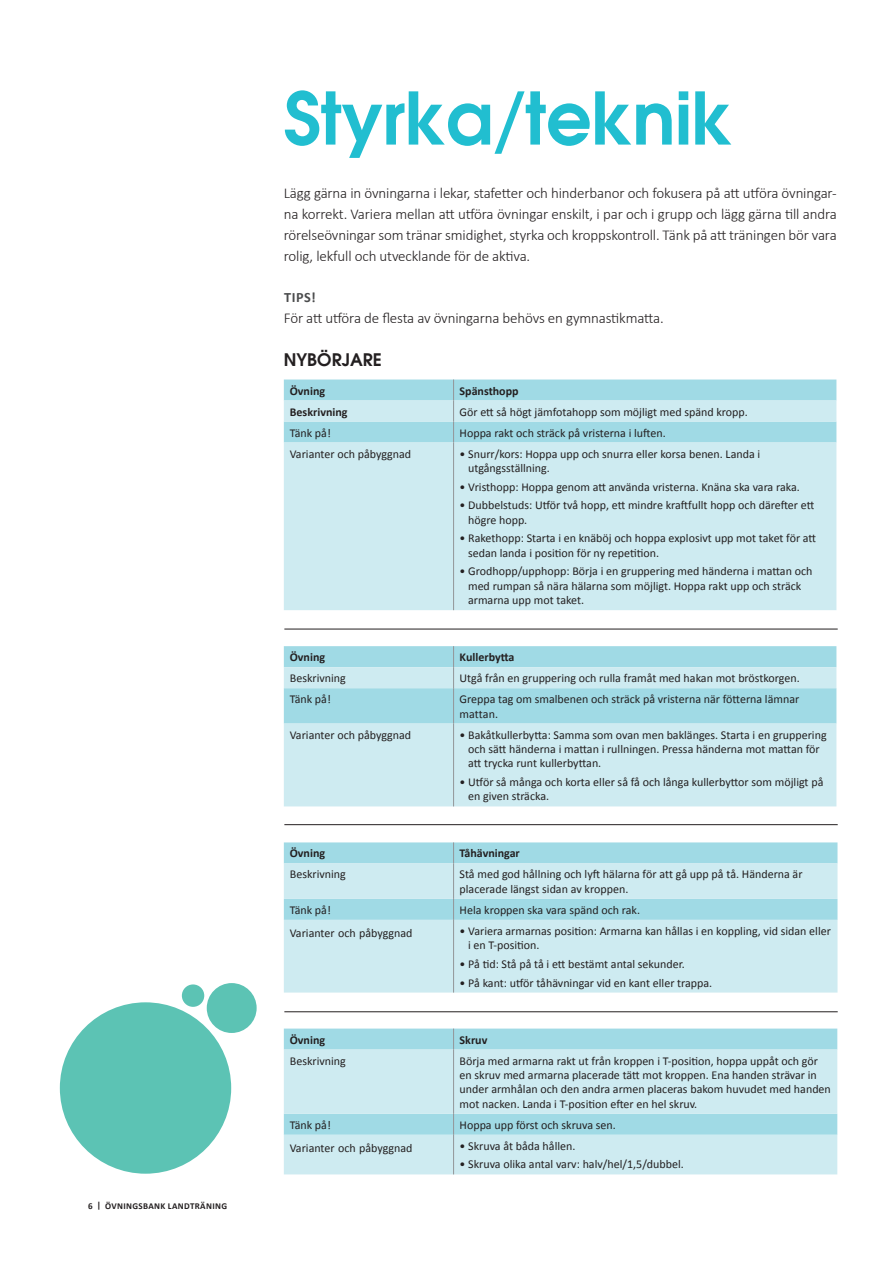
<style>
.page{position:relative;width:893px;height:1263px;background:#fff}
.page>*{position:absolute;margin:0;border:0;box-sizing:border-box;transform-origin:0 0}
.t1{font:600 72px "Avant Garde";letter-spacing:-.01em;color:#21bed0}
.t2{font:600 17.25px "Avant Garde";color:#231f20}
.t3{font:300 15px/21px "Calibri";letter-spacing:-.01em;color:#231f20;text-align:justify}
.t4{font:700 14.25px "Calibri";color:#4b4c4d}
.t5{font:12px/14.4px "Calibri";color:#231f20}
.t6{font:700 12px "Calibri";color:#231f20}
.t7{font:700 9px "Calibri";letter-spacing:.04em;color:#231f20}
</style>
<div class="page">
<div style="left:284px;top:442px;width:552px;height:168px;background:#ceebf1"></div>
<svg style="left:284px;top:379px;width:552px;height:63px"></svg>
<hr style="left:453px;top:442px;width:1px;height:168px;background:#939598">
<div style="left:284px;top:723px;width:552px;height:83px;background:#ceebf1"></div>
<svg style="left:284px;top:646px;width:552px;height:77px"></svg>
<hr style="left:453px;top:723px;width:1px;height:83px;background:#939598">
<div style="left:284px;top:920px;width:553px;height:72px;background:#ceebf1"></div>
<svg style="left:284px;top:842px;width:553px;height:78px"></svg>
<hr style="left:453px;top:863px;width:1px;height:36px;background:#939598">
<hr style="left:453px;top:920px;width:1px;height:72px;background:#939598">
<div style="left:284px;top:1028px;width:553px;height:21px;background:#a0dae5"></div>
<svg style="left:284px;top:1049px;width:553px;height:125px;fill:#ceebf1"></svg>
<svg style="left:453px;top:1028px;width:1px;height:21px"></svg>
<svg style="left:453px;top:1114px;width:1px;height:21px"></svg>
<hr style="left:453px;top:1049px;width:1px;height:65px;background:#939598">
<hr style="left:453px;top:1135px;width:1px;height:39px;background:#939598">
<div style="left:60px;top:1002px;width:171px;height:172px;background:#5cc3b4;border-radius:50%"></div>
<div style="left:182px;top:984px;width:22px;height:23px;background:#5cc3b4;border-radius:50%"></div>
<div style="left:207px;top:983px;width:50px;height:50px;background:#5cc3b4;border-radius:50%"></div>
<hr style="left:284px;top:629px;width:554px;height:1px;background:#231f20">
<hr style="left:284px;top:824px;width:554px;height:1px;background:#231f20">
<hr style="left:284px;top:1011px;width:554px;height:1px;background:#231f20">
<p class="t7" style="left:88px;top:1201px;width:141px">6 | ÖVNINGSBANK LANDTRÄNING</p>
<h1 class="t1" style="left:284px;top:71px;width:451px">Styrka/teknik</h1>
<p class="t3" style="left:284px;top:182px;width:554px">Lägg gärna in övningarna i lekar, stafetter och hinderbanor och fokusera på att utföra övningar&shy;na korrekt. Variera mellan att utföra övningar enskilt, i par och i grupp och lägg gärna till andra rörelseövningar som tränar smidighet, styrka och kroppskontroll. Tänk på att träningen bör vara rolig, lekfull och utvecklande för de aktiva.</p>
<p class="t4" style="left:284px;top:288px;width:33px">TIPS!</p>
<p class="t3" style="left:284px;top:307px;width:381px">För att utföra de flesta av övningarna behövs en gymnastikmatta.</p>
<h2 class="t2" style="left:284px;top:348px;width:99px">NYBÖRJARE</h2>
<p class="t6" style="left:290px;top:383px;width:37px">Övning</p>
<p class="t6" style="left:460px;top:383px;width:61px">Spänsthopp</p>
<p class="t6" style="left:290px;top:404px;width:59px">Beskrivning</p>
<p class="t5" style="left:460px;top:404px;width:290px">Gör ett så högt jämfotahopp som möjligt med spänd kropp.</p>
<p class="t5" style="left:290px;top:425px;width:43px">Tänk på!</p>
<p class="t5" style="left:460px;top:425px;width:208px">Hoppa rakt och sträck på vristerna i luften.</p>
<p class="t5" style="left:290px;top:446px;width:123px">Varianter och påbyggnad</p>
<p class="t5" style="left:468px;top:446px;width:294px;text-indent:-9px">• Snurr/kors: Hoppa upp och snurra eller korsa benen. Landa i utgångsställning.</p>
<p class="t5" style="left:460px;top:479px;width:342px">• Vristhopp: Hoppa genom att använda vristerna. Knäna ska vara raka.</p>
<p class="t5" style="left:468px;top:498px;width:348px;text-indent:-9px">• Dubbelstuds: Utför två hopp, ett mindre kraftfullt hopp och därefter ett högre hopp.</p>
<p class="t5" style="left:468px;top:531px;width:350px;text-indent:-9px">• Rakethopp: Starta i en knäböj och hoppa explosivt upp mot taket för att sedan landa i position för ny repetition.</p>
<p class="t5" style="left:468px;top:564px;width:346px;text-indent:-9px">• Grodhopp/upphopp: Börja i en gruppering med händerna i mattan och med rumpan så nära hälarna som möjligt. Hoppa rakt upp och sträck armarna upp mot taket.</p>
<p class="t6" style="left:290px;top:649px;width:37px">Övning</p>
<p class="t6" style="left:460px;top:649px;width:56px">Kullerbytta</p>
<p class="t5" style="left:290px;top:671px;width:58px">Beskrivning</p>
<p class="t5" style="left:460px;top:671px;width:342px">Utgå från en gruppering och rulla framåt med hakan mot bröstkorgen.</p>
<p class="t5" style="left:290px;top:692px;width:43px">Tänk på!</p>
<p class="t5" style="left:460px;top:692px;width:341px">Greppa tag om smalbenen och sträck på vristerna när fötterna lämnar mattan.</p>
<p class="t5" style="left:290px;top:727px;width:123px">Varianter och påbyggnad</p>
<p class="t5" style="left:468px;top:727px;width:360px;text-indent:-9px">• Bakåtkullerbytta: Samma som ovan men baklänges. Starta i en gruppering och sätt händerna i mattan i rullningen. Pressa händerna mot mattan för att trycka runt kullerbyttan.</p>
<p class="t5" style="left:468px;top:775px;width:357px;text-indent:-9px">• Utför så många och korta eller så få och långa kullerbyttor som möjligt på en given sträcka.</p>
<p class="t6" style="left:290px;top:846px;width:37px">Övning</p>
<p class="t6" style="left:460px;top:846px;width:62px">Tåhävningar</p>
<p class="t5" style="left:290px;top:867px;width:58px">Beskrivning</p>
<p class="t5" style="left:460px;top:867px;width:344px">Stå med god hållning och lyft hälarna för att gå upp på tå. Händerna är placerade längst sidan av kroppen.</p>
<p class="t5" style="left:290px;top:903px;width:43px">Tänk på!</p>
<p class="t5" style="left:460px;top:903px;width:182px">Hela kroppen ska vara spänd och rak.</p>
<p class="t5" style="left:290px;top:926px;width:124px">Varianter och påbyggnad</p>
<p class="t5" style="left:468px;top:924px;width:364px;text-indent:-9px">• Variera armarnas position: Armarna kan hållas i en koppling, vid sidan eller i en T-position.</p>
<p class="t5" style="left:460px;top:957px;width:227px">• På tid: Stå på tå i ett bestämt antal sekunder.</p>
<p class="t5" style="left:460px;top:975px;width:254px">• På kant: utför tåhävningar vid en kant eller trappa.</p>
<p class="t6" style="left:290px;top:1032px;width:37px">Övning</p>
<p class="t6" style="left:460px;top:1032px;width:29px">Skruv</p>
<p class="t5" style="left:290px;top:1053px;width:58px">Beskrivning</p>
<p class="t5" style="left:460px;top:1053px;width:373px">Börja med armarna rakt ut från kroppen i T-position, hoppa uppåt och gör en skruv med armarna placerade tätt mot kroppen. Ena handen strävar in under armhålan och den andra armen placeras bakom huvudet med handen mot nacken. Landa i T-position efter en hel skruv.</p>
<p class="t5" style="left:290px;top:1118px;width:43px">Tänk på!</p>
<p class="t5" style="left:460px;top:1118px;width:158px">Hoppa upp först och skruva sen.</p>
<p class="t5" style="left:290px;top:1141px;width:124px">Varianter och påbyggnad</p>
<p class="t5" style="left:460px;top:1139px;width:117px">• Skruva åt båda hållen.</p>
<p class="t5" style="left:460px;top:1157px;width:226px">• Skruva olika antal varv: halv/hel/1,5/dubbel.</p>
</div>
